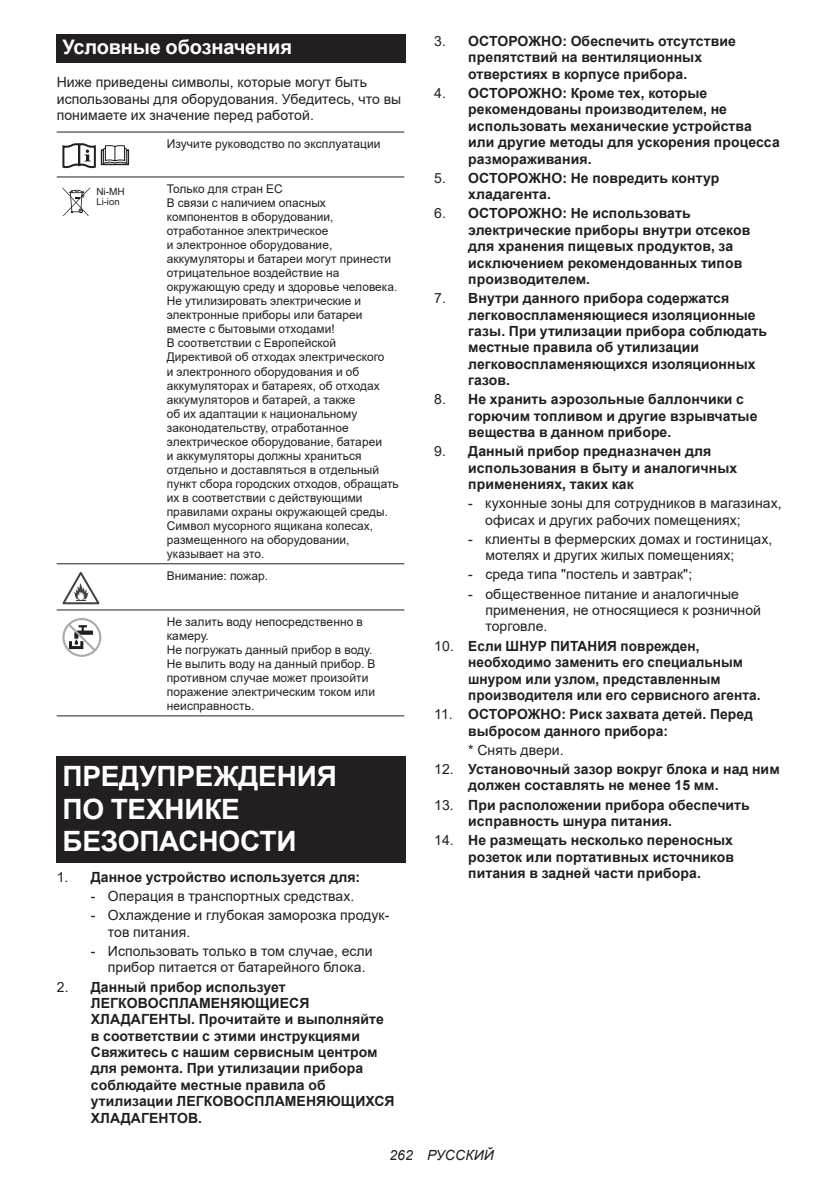
<style>
.page{position:relative;width:840px;height:1191px;background:#fff}
.page>*{position:absolute;margin:0;border:0;box-sizing:border-box;transform-origin:0 0}
.t1{font:700 28px/32.8px "Arial";letter-spacing:-.01em;color:#fff}
.t2{font:700 20px "Arial";letter-spacing:-.01em;color:#fff}
.t3{font:700 14px/16.4px "Arial";letter-spacing:.005em;color:#231f20}
.t4{font:14px/16.4px "Arial";letter-spacing:.005em;color:#231f20}
.t5{font:italic 14px "Arial";letter-spacing:.005em;color:#231f20}
.t6{font:12px/14px "Arial";letter-spacing:.005em;color:#231f20}
.t7{font:10px "Arial";color:#231f20}
.t8{font:9.6px "Arial";color:#231f20}
.s1{font-weight:400}
</style>
<div class="page">
<div style="left:57px;top:34px;width:348px;height:29px;background:#231f20"></div>
<hr style="left:57px;top:131px;width:104px;height:1px;background:#231f20">
<hr style="left:161px;top:131px;width:243px;height:1px;background:#231f20">
<hr style="left:57px;top:176px;width:104px;height:1px;background:#231f20">
<hr style="left:161px;top:176px;width:243px;height:1px;background:#231f20">
<hr style="left:57px;top:563px;width:104px;height:1px;background:#231f20">
<hr style="left:161px;top:563px;width:243px;height:1px;background:#231f20">
<hr style="left:57px;top:609px;width:104px;height:1px;background:#231f20">
<hr style="left:161px;top:609px;width:243px;height:1px;background:#231f20">
<hr style="left:57px;top:715px;width:104px;height:1px;background:#231f20">
<hr style="left:161px;top:715px;width:243px;height:1px;background:#231f20">
<svg style="left:62px;top:143px;width:68px;height:25px"></svg>
<svg style="left:62px;top:187px;width:28px;height:29px"></svg>
<svg style="left:62px;top:572px;width:37px;height:32px"></svg>
<svg style="left:62px;top:618px;width:39px;height:39px"></svg>
<div style="left:57px;top:756px;width:348px;height:106px;background:#231f20"></div>
<h2 class="t2" style="left:62px;top:33px;width:231px">Условные обозначения</h2>
<p class="t4" style="left:57px;top:74px;width:346px">Ниже приведены символы, которые могут быть использованы для оборудования. Убедитесь, что вы понимаете их значение перед работой.</p>
<p class="t6" style="left:167px;top:137px;width:215px">Изучите руководство по эксплуатации</p>
<p class="t7" style="left:96px;top:184px;width:30px">Ni-MH</p>
<p class="t8" style="left:96px;top:195px;width:25px">Li-ion</p>
<p class="t6" style="left:167px;top:182px;width:233px">Только для стран ЕС<br>В связи с наличием опасных компонентов в оборудовании, отработанное электрическое<br>и электронное оборудование, аккумуляторы и батареи могут принести отрицательное воздействие на окружающую среду и здоровье человека.<br>Не утилизировать электрические и электронные приборы или батареи вместе с бытовыми отходами!<br>В соответствии с Европейской<br>Директивой об отходах электрического<br>и электронного оборудования и об аккумуляторах и батареях, об отходах аккумуляторов и батарей, а также<br>об их адаптации к национальному законодательству, отработанное электрическое оборудование, батареи<br>и аккумуляторы должны храниться отдельно и доставляться в отдельный пункт сбора городских отходов, обращать их в соответствии с действующими правилами охраны окружающей среды.<br>Символ мусорного ящикана колесах, размещенного на оборудовании, указывает на это.</p>
<p class="t6" style="left:167px;top:568px;width:103px">Внимание: пожар.</p>
<p class="t6" style="left:167px;top:614px;width:210px">Не залить воду непосредственно в камеру.<br>Не погружать данный прибор в воду.<br>Не вылить воду на данный прибор. В противном случае может произойти поражение электрическим током или неисправность.</p>
<h1 class="t1" style="left:62px;top:760px;width:276px">ПРЕДУПРЕЖДЕНИЯ<br>ПО ТЕХНИКЕ<br>БЕЗОПАСНОСТИ</h1>
<p class="t3" style="left:57px;top:869px;width:305px"><span class="s1">1.</span> Данное устройство используется для:</p>
<p class="t4" style="left:91px;top:888px;width:265px">- Операция в транспортных средствах.</p>
<p class="t4" style="left:108px;top:907px;width:283px;text-indent:-17px">- Охлаждение и глубокая заморозка продук&shy;тов питания.</p>
<p class="t4" style="left:108px;top:942px;width:266px;text-indent:-17px">- Использовать только в том случае, если прибор питается от батарейного блока.</p>
<p class="t3" style="left:91px;top:978px;width:305px;text-indent:-34px"><span class="s1">2.</span> Данный прибор использует<br>ЛЕГКОВОСПЛАМЕНЯЮЩИЕСЯ<br>ХЛАДАГЕНТЫ. Прочитайте и выполняйте в соответствии с этими инструкциями<br>Свяжитесь с нашим сервисным центром для ремонта. При утилизации прибора соблюдайте местные правила об утилизации ЛЕГКОВОСПЛАМЕНЯЮЩИХСЯ<br>ХЛАДАГЕНТОВ.</p>
<p class="t3" style="left:468px;top:33px;width:269px;text-indent:-34px"><span class="s1">3.</span> ОСТОРОЖНО: Обеспечить отсутствие препятствий на вентиляционных отверстиях в корпусе прибора.</p>
<p class="t3" style="left:468px;top:85px;width:313px;text-indent:-34px"><span class="s1">4.</span> ОСТОРОЖНО: Кроме тех, которые рекомендованы производителем, не использовать механические устройства или другие методы для ускорения процесса размораживания.</p>
<p class="t3" style="left:468px;top:170px;width:252px;text-indent:-34px"><span class="s1">5.</span> ОСТОРОЖНО: Не повредить контур хладагента.</p>
<p class="t3" style="left:468px;top:205px;width:283px;text-indent:-34px"><span class="s1">6.</span> ОСТОРОЖНО: Не использовать электрические приборы внутри отсеков для хранения пищевых продуктов, за исключением рекомендованных типов производителем.</p>
<p class="t3" style="left:468px;top:290px;width:300px;text-indent:-34px"><span class="s1">7.</span> Внутри данного прибора содержатся легковоспламеняющиеся изоляционные газы. При утилизации прибора соблюдать местные правила об утилизации легковоспламеняющихся изоляционных газов.</p>
<p class="t3" style="left:468px;top:391px;width:290px;text-indent:-34px"><span class="s1">8.</span> Не хранить аэрозольные баллончики с горючим топливом и другие взрывчатые вещества в данном приборе.</p>
<p class="t3" style="left:468px;top:443px;width:270px;text-indent:-34px"><span class="s1">9.</span> Данный прибор предназначен для использования в быту и аналогичных применениях, таких как</p>
<p class="t4" style="left:485px;top:495px;width:298px;text-indent:-17px">- кухонные зоны для сотрудников в магазинах, офисах и других рабочих помещениях;</p>
<p class="t4" style="left:485px;top:530px;width:288px;text-indent:-17px">- клиенты в фермерских домах и гостиницах, мотелях и других жилых помещениях;</p>
<p class="t4" style="left:468px;top:566px;width:225px">- среда типа "постель и завтрак";</p>
<p class="t4" style="left:485px;top:585px;width:277px;text-indent:-17px">- общественное питание и аналогичные применения, не относящиеся к розничной торговле.</p>
<p class="t3" style="left:468px;top:638px;width:293px;text-indent:-34px"><span class="s1">10.</span> Если ШНУР ПИТАНИЯ поврежден, необходимо заменить его специальным шнуром или узлом, представленным производителя или его сервисного агента.</p>
<p class="t3" style="left:468px;top:706px;width:286px;text-indent:-34px"><span class="s1">11.</span> ОСТОРОЖНО: Риск захвата детей. Перед выбросом данного прибора:</p>
<p class="t4" style="left:468px;top:741px;width:97px">* Снять двери.</p>
<p class="t3" style="left:468px;top:761px;width:313px;text-indent:-34px"><span class="s1">12.</span> Установочный зазор вокруг блока и над ним должен составлять не менее 15 мм.</p>
<p class="t3" style="left:468px;top:796px;width:283px;text-indent:-34px"><span class="s1">13.</span> При расположении прибора обеспечить исправность шнура питания.</p>
<p class="t3" style="left:468px;top:832px;width:267px;text-align:justify;text-indent:-34px"><span class="s1">14.</span> Не размещать несколько переносных розеток или портативных источников питания в задней части прибора.</p>
<p class="t5" style="left:389px;top:1146px;width:106px">262 РУССКИЙ</p>
</div>
